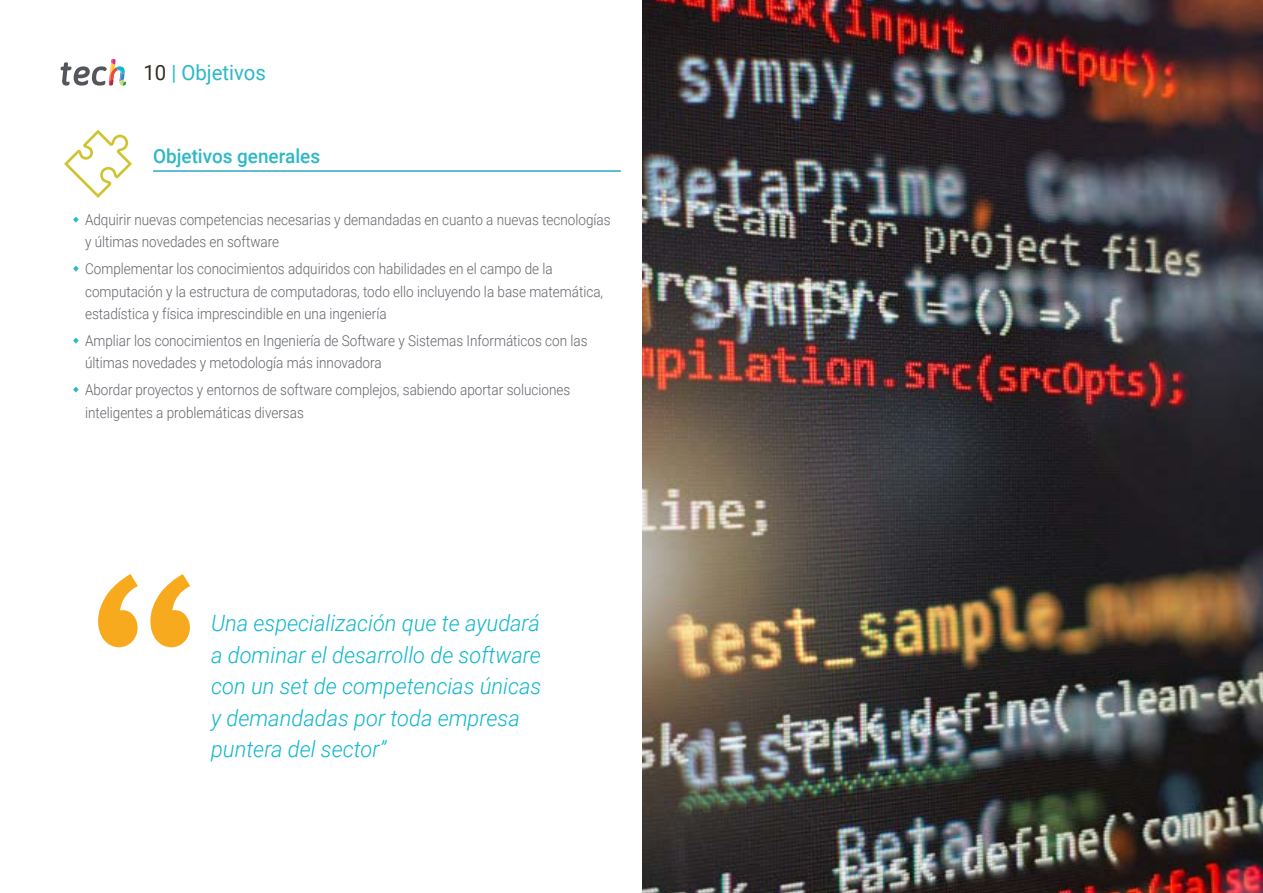
<style>
.page{position:relative;width:1263px;height:893px;background:#fff}
.page>*{position:absolute;margin:0;border:0;box-sizing:border-box;transform-origin:0 0}
.t1{font:italic 300 22.5px/31.5px "Roboto";color:#0fb6cf}
.t2{font:21px "Roboto";color:#2db8c5}
.t3{font:500 19.5px "Roboto";color:#2db8c5}
.t4{font:300 15px/22.5px "Roboto";color:#61646a;scale:.9 1}
.s1{color:#312e20}
</style>
<div class="page">
<hr style="left:153px;top:171px;width:468px;height:1px;background:#2db8c5">
<svg style="left:64px;top:130px;width:68px;height:68px"></svg>
<svg style="left:61px;top:59px;width:65px;height:27px"></svg>
<img style="left:642px;top:0;width:621px;height:893px">
<svg style="left:98px;top:574px;width:92px;height:73px"></svg>
<h2 class="t2" style="left:144px;top:57px;width:124px"><span class="s1">10</span> | Objetivos</h2>
<h3 class="t3" style="left:153px;top:142px;width:169px">Objetivos generales</h3>
<p class="t4" style="left:85px;top:208px;width:585px">Adquirir nuevas competencias necesarias y demandadas en cuanto a nuevas tecnologías y últimas novedades en software</p>
<p class="t4" style="left:85px;top:257px;width:577px">Complementar los conocimientos adquiridos con habilidades en el campo de la computación y la estructura de computadoras, todo ello incluyendo la base matemática, estadística y física imprescindible en una ingeniería</p>
<p class="t4" style="left:85px;top:329px;width:560px">Ampliar los conocimientos en Ingeniería de Software y Sistemas Informáticos con las últimas novedades y metodología más innovadora</p>
<p class="t4" style="left:85px;top:378px;width:541px">Abordar proyectos y entornos de software complejos, sabiendo aportar soluciones inteligentes a problemáticas diversas</p>
<h1 class="t1" style="left:211px;top:607px;width:332px">Una especialización que te ayudará a dominar el desarrollo de software con un set de competencias únicas y demandadas por toda empresa puntera del sector”</h1>
</div>
